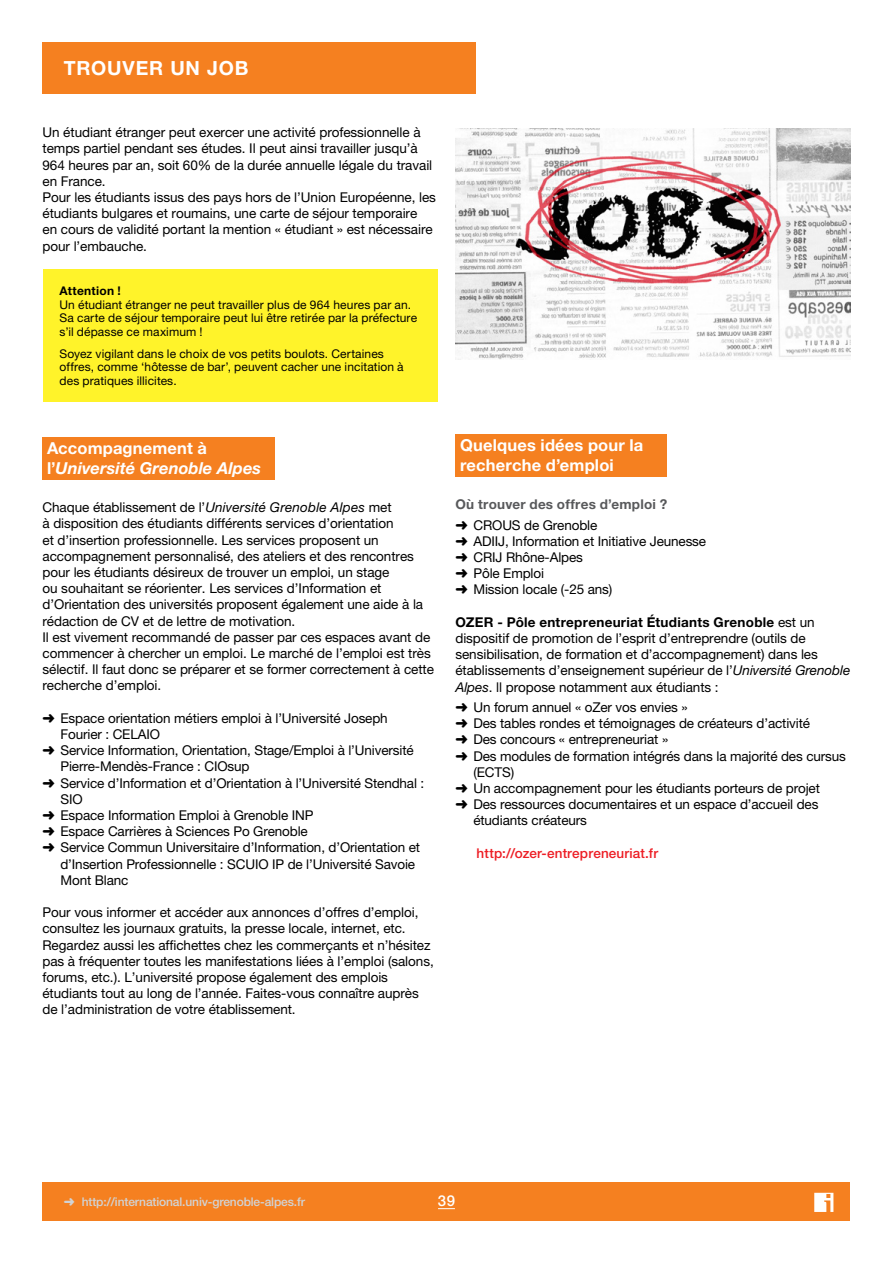
<style>
.page{position:relative;width:893px;height:1263px;background:#fff}
.page>*{position:absolute;margin:0;border:0;box-sizing:border-box;transform-origin:0 0}
.t1{font:700 19.5px "Helvetica Neue LT Pro";letter-spacing:.045em;color:#fff}
.t2{font:italic 700 16.5px/19.8px "Helvetica Neue LT Pro";letter-spacing:.005em;color:#fff}
.t3{font:700 16.5px/19.8px "Helvetica Neue LT Pro";letter-spacing:.01em;color:#fff}
.t4{font:500 15px "Helvetica Neue LT Pro";color:#fff}
.t5{font:13.5px/16.2px "Helvetica Neue LT Pro";letter-spacing:-.005em;color:#000}
.t6{font:700 13.5px/20.4px "Helvetica Neue LT Pro";letter-spacing:.02em;color:#58595b}
.t7{font:500 13.5px "Helvetica Neue LT Pro";letter-spacing:.01em;color:#ed1d24}
.t8{font:12px/13.5px "Helvetica Neue LT Pro";letter-spacing:.01em;color:#000}
.t9{font:500 12px "Helvetica Neue LT Pro";letter-spacing:-.01em;color:#d1d3d4}
.t10{font:700 12px "Helvetica Neue LT Pro";letter-spacing:.02em;color:#000}
.s1{font-style:normal}
.s2{font-style:italic}
.s3{color:#000}
.s4{font-weight:400;color:#000}
.s5{font-weight:700}
</style>
<div class="page">
<div style="left:43px;top:43px;width:433px;height:51px;background:#f58020"></div>
<div style="left:43px;top:1182px;width:807px;height:38px;background:#f58020"></div>
<svg style="left:438px;top:1208px;width:17px;height:1px"></svg>
<svg style="left:814px;top:1193px;width:19px;height:19px"></svg>
<div style="left:43px;top:269px;width:394px;height:133px;background:#fff32a"></div>
<div style="left:43px;top:437px;width:232px;height:43px;background:#f58020"></div>
<img style="left:455px;top:128px;width:395px;height:231px">
<div style="left:455px;top:434px;width:212px;height:43px;background:#f58020"></div>
<h1 class="t1" style="left:64px;top:56px;width:186px">TROUVER UN JOB</h1>
<p class="t5" style="left:43px;top:124px;width:395px">Un étudiant étranger peut exercer une activité professionnelle à temps partiel pendant ses études. Il peut ainsi travailler jusqu’à 964 heures par an, soit 60% de la durée annuelle légale du travail en France.<br>Pour les étudiants issus des pays hors de l’Union Européenne, les étudiants bulgares et roumains, une carte de séjour temporaire<br>en cours de validité portant la mention « étudiant » est nécessaire pour l’embauche.</p>
<p class="t10" style="left:60px;top:283px;width:63px">Attention !</p>
<p class="t8" style="left:60px;top:297px;width:359px">Un étudiant étranger ne peut travailler plus de 964 heures par an.<br>Sa carte de séjour temporaire peut lui être retirée par la préfecture s’il dépasse ce maximum !</p>
<p class="t8" style="left:60px;top:346px;width:346px">Soyez vigilant dans le choix de vos petits boulots. Certaines offres, comme ‘hôtesse de bar’, peuvent cacher une incitation à des pratiques illicites.</p>
<p class="t2" style="left:47px;top:438px;width:216px"><span class="s1">Accompagnement à l’</span>Université Grenoble Alpes</p>
<p class="t5" style="left:43px;top:499px;width:393px">Chaque établissement de l’<span class="s2">Université Grenoble Alpes</span> met<br>à disposition des étudiants différents services d’orientation<br>et d’insertion professionnelle. Les services proposent un accompagnement personnalisé, des ateliers et des rencontres pour les étudiants désireux de trouver un emploi, un stage<br>ou souhaitant se réorienter. Les services d’Information et d’Orientation des universités proposent également une aide à la rédaction de CV et de lettre de motivation.<br>Il est vivement recommandé de passer par ces espaces avant de commencer à chercher un emploi. Le marché de l’emploi est très sélectif. Il faut donc se préparer et se former correctement à cette recherche d’emploi.</p>
<p class="t5" style="left:43px;top:710px;width:347px">➜ Espace orientation métiers emploi à l’Université Joseph</p>
<p class="t5" style="left:61px;top:726px;width:101px">Fourier : CELAIO</p>
<p class="t5" style="left:43px;top:742px;width:373px">➜ Service Information, Orientation, Stage/Emploi à l’Université</p>
<p class="t5" style="left:61px;top:758px;width:190px">Pierre-Mendès-France : CIOsup</p>
<p class="t5" style="left:42px;top:774px;width:383px">➜ Service d’Information et d’Orientation à l’Université Stendhal :</p>
<p class="t5" style="left:60px;top:791px;width:24px">SIO</p>
<p class="t5" style="left:42px;top:807px;width:273px">➜ Espace Information Emploi à Grenoble INP</p>
<p class="t5" style="left:42px;top:823px;width:267px">➜ Espace Carrières à Sciences Po Grenoble</p>
<p class="t5" style="left:42px;top:839px;width:379px">➜ Service Commun Universitaire d’Information, d’Orientation et</p>
<p class="t5" style="left:60px;top:855px;width:356px">d’Insertion Professionnelle : SCUIO IP de l’Université Savoie</p>
<p class="t5" style="left:60px;top:872px;width:70px">Mont Blanc</p>
<p class="t5" style="left:42px;top:904px;width:393px">Pour vous informer et accéder aux annonces d’offres d’emploi, consultez les journaux gratuits, la presse locale, internet, etc.<br>Regardez aussi les affichettes chez les commerçants et n’hésitez pas à fréquenter toutes les manifestations liées à l’emploi (salons, forums, etc.). L’université propose également des emplois étudiants tout au long de l’année. Faites-vous connaître auprès de l’administration de votre établissement.</p>
<p class="t3" style="left:460px;top:435px;width:185px">Quelques idées pour la recherche d’emploi</p>
<p class="t6" style="left:455px;top:494px;width:213px">Où trouver des offres d’emploi ? <span class="s3">➜</span> <span class="s4">CROUS de Grenoble</span></p>
<p class="t5" style="left:455px;top:533px;width:252px">➜ ADIIJ, Information et Initiative Jeunesse ➜ CRIJ Rhône-Alpes<br>➜ Pôle Emploi<br>➜ Mission locale (-25 ans)</p>
<p class="t5" style="left:455px;top:614px;width:396px"><span class="s5">OZER - Pôle entrepreneuriat Étudiants Grenoble</span> est un dispositif de promotion de l’esprit d’entreprendre (outils de sensibilisation, de formation et d’accompagnement) dans les établissements d’enseignement supérieur de l’<span class="s2">Université Grenoble Alpes</span>. ll propose notamment aux étudiants :</p>
<p class="t5" style="left:455px;top:699px;width:234px">➜ Un forum annuel « oZer vos envies »</p>
<p class="t5" style="left:455px;top:715px;width:356px">➜ Des tables rondes et témoignages de créateurs d’activité</p>
<p class="t5" style="left:455px;top:731px;width:214px">➜ Des concours « entrepreneuriat »</p>
<p class="t5" style="left:455px;top:747px;width:392px">➜ Des modules de formation intégrés dans la majorité des cursus</p>
<p class="t5" style="left:473px;top:764px;width:42px">(ECTS)</p>
<p class="t5" style="left:455px;top:780px;width:366px">➜ Un accompagnement pour les étudiants porteurs de projet</p>
<p class="t5" style="left:455px;top:796px;width:365px">➜ Des ressources documentaires et un espace d’accueil des</p>
<p class="t5" style="left:473px;top:812px;width:115px">étudiants créateurs</p>
<p class="t7" style="left:477px;top:845px;width:183px">http://ozer-entrepreneuriat.fr</p>
<p class="t9" style="left:64px;top:1194px;width:243px">➜ http://international.univ-grenoble-alpes.fr</p>
<p class="t4" style="left:438px;top:1192px;width:19px">39</p>
</div>
